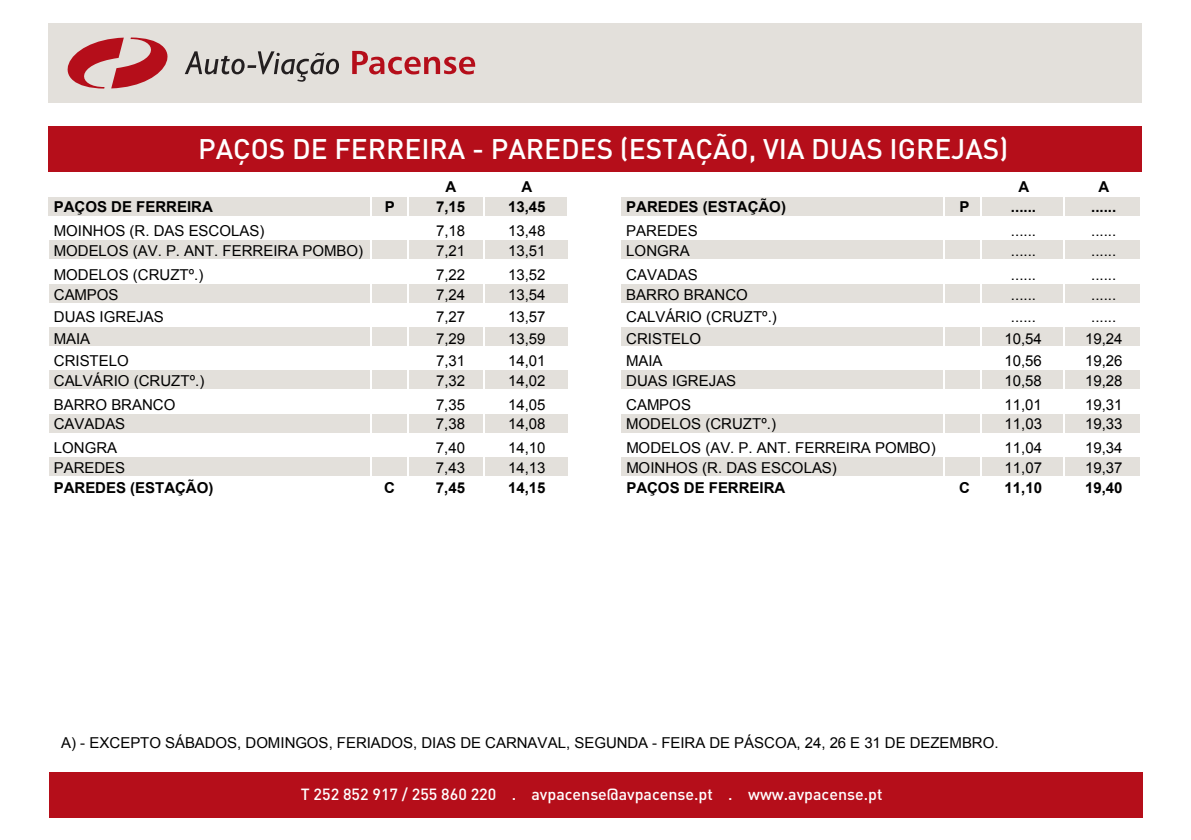
<style>
.page{position:relative;width:1191px;height:840px;background:#fff}
.page>*{position:absolute;margin:0;border:0;box-sizing:border-box;transform-origin:0 0}
.t1{font:500 28px "DIN";color:#fff}
.t2{font:500 16px "DIN";color:#fff}
.t3{font:15px "Arial";color:#000}
.t4{font:700 15px "Arial";color:#000}
</style>
<div class="page">
<div style="left:49px;top:771px;width:1093px;height:45px;background:#b50e1a"></div>
<div style="left:49px;top:23px;width:1093px;height:80px;background:#e3e0db"></div>
<div style="left:49px;top:126px;width:1093px;height:45px;background:#b50e1a"></div>
<svg style="left:352px;top:51px;width:123px;height:23px"></svg>
<svg style="left:48px;top:37px;width:291px;height:51px"></svg>
<div style="left:49px;top:197px;width:518px;height:19px;background:#e3e0db"></div>
<div style="left:49px;top:240px;width:518px;height:19px;background:#e3e0db"></div>
<div style="left:49px;top:283px;width:518px;height:19px;background:#e3e0db"></div>
<div style="left:49px;top:327px;width:518px;height:19px;background:#e3e0db"></div>
<div style="left:621px;top:197px;width:519px;height:19px;background:#e3e0db"></div>
<div style="left:621px;top:240px;width:519px;height:19px;background:#e3e0db"></div>
<div style="left:621px;top:283px;width:519px;height:19px;background:#e3e0db"></div>
<div style="left:621px;top:327px;width:519px;height:19px;background:#e3e0db"></div>
<div style="left:49px;top:370px;width:518px;height:19px;background:#e3e0db"></div>
<div style="left:621px;top:370px;width:519px;height:19px;background:#e3e0db"></div>
<div style="left:49px;top:413px;width:518px;height:19px;background:#e3e0db"></div>
<div style="left:621px;top:413px;width:519px;height:19px;background:#e3e0db"></div>
<div style="left:49px;top:457px;width:518px;height:19px;background:#e3e0db"></div>
<div style="left:621px;top:457px;width:519px;height:19px;background:#e3e0db"></div>
<hr style="left:371px;top:196px;width:1px;height:300px;background:#fff">
<hr style="left:407px;top:196px;width:2px;height:300px;background:#fff">
<hr style="left:484px;top:196px;width:1px;height:300px;background:#fff">
<hr style="left:979px;top:196px;width:2px;height:300px;background:#fff">
<hr style="left:1062px;top:196px;width:2px;height:300px;background:#fff">
<hr style="left:943px;top:196px;width:1px;height:300px;background:#fff">
<h1 class="t1" style="left:198px;top:131px;width:811px">PAÇOS DE FERREIRA - PAREDES (ESTAÇÃO, VIA DUAS IGREJAS)</h1>
<p class="t4" style="left:445px;top:177px;width:12px">A</p>
<p class="t4" style="left:521px;top:177px;width:12px">A</p>
<p class="t4" style="left:54px;top:197px;width:160px">PAÇOS DE FERREIRA</p>
<p class="t4" style="left:385px;top:197px;width:12px">P</p>
<p class="t4" style="left:436px;top:197px;width:31px">7,15</p>
<p class="t4" style="left:508px;top:197px;width:39px">13,45</p>
<p class="t3" style="left:54px;top:221px;width:212px">MOINHOS (R. DAS ESCOLAS)</p>
<p class="t3" style="left:436px;top:221px;width:31px">7,18</p>
<p class="t3" style="left:508px;top:221px;width:39px">13,48</p>
<p class="t3" style="left:54px;top:241px;width:311px">MODELOS (AV. P. ANT. FERREIRA POMBO)</p>
<p class="t3" style="left:436px;top:241px;width:31px">7,21</p>
<p class="t3" style="left:508px;top:241px;width:39px">13,51</p>
<p class="t3" style="left:54px;top:264px;width:151px">MODELOS (CRUZTº.)</p>
<p class="t3" style="left:436px;top:264px;width:31px">7,22</p>
<p class="t3" style="left:508px;top:264px;width:39px">13,52</p>
<p class="t3" style="left:54px;top:284px;width:66px">CAMPOS</p>
<p class="t3" style="left:436px;top:284px;width:31px">7,24</p>
<p class="t3" style="left:508px;top:284px;width:39px">13,54</p>
<p class="t3" style="left:54px;top:306px;width:111px">DUAS IGREJAS</p>
<p class="t3" style="left:436px;top:306px;width:31px">7,27</p>
<p class="t3" style="left:508px;top:306px;width:39px">13,57</p>
<p class="t3" style="left:54px;top:328px;width:38px">MAIA</p>
<p class="t3" style="left:436px;top:328px;width:31px">7,29</p>
<p class="t3" style="left:508px;top:328px;width:39px">13,59</p>
<p class="t3" style="left:54px;top:350px;width:76px">CRISTELO</p>
<p class="t3" style="left:436px;top:350px;width:31px">7,31</p>
<p class="t3" style="left:508px;top:350px;width:39px">14,01</p>
<p class="t3" style="left:54px;top:370px;width:152px">CALVÁRIO (CRUZTº.)</p>
<p class="t3" style="left:436px;top:370px;width:31px">7,32</p>
<p class="t3" style="left:508px;top:370px;width:39px">14,02</p>
<p class="t3" style="left:54px;top:394px;width:123px">BARRO BRANCO</p>
<p class="t3" style="left:436px;top:394px;width:31px">7,35</p>
<p class="t3" style="left:508px;top:394px;width:39px">14,05</p>
<p class="t3" style="left:54px;top:414px;width:73px">CAVADAS</p>
<p class="t3" style="left:436px;top:414px;width:31px">7,38</p>
<p class="t3" style="left:508px;top:414px;width:39px">14,08</p>
<p class="t3" style="left:54px;top:437px;width:65px">LONGRA</p>
<p class="t3" style="left:436px;top:437px;width:31px">7,40</p>
<p class="t3" style="left:508px;top:437px;width:39px">14,10</p>
<p class="t3" style="left:54px;top:457px;width:73px">PAREDES</p>
<p class="t3" style="left:436px;top:457px;width:31px">7,43</p>
<p class="t3" style="left:508px;top:457px;width:39px">14,13</p>
<p class="t4" style="left:54px;top:477px;width:161px">PAREDES (ESTAÇÃO)</p>
<p class="t4" style="left:384px;top:477px;width:12px">C</p>
<p class="t4" style="left:436px;top:477px;width:31px">7,45</p>
<p class="t4" style="left:508px;top:477px;width:39px">14,15</p>
<p class="t4" style="left:1018px;top:177px;width:12px">A</p>
<p class="t4" style="left:1098px;top:177px;width:12px">A</p>
<p class="t4" style="left:626px;top:197px;width:161px">PAREDES (ESTAÇÃO)</p>
<p class="t4" style="left:959px;top:197px;width:12px">P</p>
<p class="t4" style="left:1011px;top:197px;width:27px">......</p>
<p class="t4" style="left:1091px;top:197px;width:27px">......</p>
<p class="t3" style="left:626px;top:221px;width:73px">PAREDES</p>
<p class="t3" style="left:1011px;top:221px;width:27px">......</p>
<p class="t3" style="left:1091px;top:221px;width:27px">......</p>
<p class="t3" style="left:626px;top:241px;width:65px">LONGRA</p>
<p class="t3" style="left:1011px;top:241px;width:27px">......</p>
<p class="t3" style="left:1091px;top:241px;width:27px">......</p>
<p class="t3" style="left:626px;top:264px;width:73px">CAVADAS</p>
<p class="t3" style="left:1011px;top:264px;width:27px">......</p>
<p class="t3" style="left:1091px;top:264px;width:27px">......</p>
<p class="t3" style="left:626px;top:284px;width:123px">BARRO BRANCO</p>
<p class="t3" style="left:1011px;top:284px;width:27px">......</p>
<p class="t3" style="left:1091px;top:284px;width:27px">......</p>
<p class="t3" style="left:626px;top:306px;width:152px">CALVÁRIO (CRUZTº.)</p>
<p class="t3" style="left:1011px;top:306px;width:27px">......</p>
<p class="t3" style="left:1091px;top:306px;width:27px">......</p>
<p class="t3" style="left:626px;top:328px;width:76px">CRISTELO</p>
<p class="t3" style="left:1004px;top:328px;width:39px">10,54</p>
<p class="t3" style="left:1085px;top:328px;width:39px">19,24</p>
<p class="t3" style="left:626px;top:350px;width:38px">MAIA</p>
<p class="t3" style="left:1004px;top:350px;width:39px">10,56</p>
<p class="t3" style="left:1085px;top:350px;width:39px">19,26</p>
<p class="t3" style="left:626px;top:370px;width:111px">DUAS IGREJAS</p>
<p class="t3" style="left:1004px;top:370px;width:39px">10,58</p>
<p class="t3" style="left:1085px;top:370px;width:39px">19,28</p>
<p class="t3" style="left:626px;top:394px;width:66px">CAMPOS</p>
<p class="t3" style="left:1004px;top:394px;width:39px">11,01</p>
<p class="t3" style="left:1085px;top:394px;width:39px">19,31</p>
<p class="t3" style="left:626px;top:414px;width:151px">MODELOS (CRUZTº.)</p>
<p class="t3" style="left:1004px;top:414px;width:39px">11,03</p>
<p class="t3" style="left:1085px;top:414px;width:39px">19,33</p>
<p class="t3" style="left:626px;top:437px;width:311px">MODELOS (AV. P. ANT. FERREIRA POMBO)</p>
<p class="t3" style="left:1004px;top:437px;width:39px">11,04</p>
<p class="t3" style="left:1085px;top:437px;width:39px">19,34</p>
<p class="t3" style="left:626px;top:457px;width:212px">MOINHOS (R. DAS ESCOLAS)</p>
<p class="t3" style="left:1004px;top:457px;width:39px">11,07</p>
<p class="t3" style="left:1085px;top:457px;width:39px">19,37</p>
<p class="t4" style="left:626px;top:477px;width:160px">PAÇOS DE FERREIRA</p>
<p class="t4" style="left:959px;top:477px;width:12px">C</p>
<p class="t4" style="left:1004px;top:477px;width:39px">11,10</p>
<p class="t4" style="left:1085px;top:477px;width:39px">19,40</p>
<p class="t3" style="left:61px;top:732px;width:939px">A) - EXCEPTO SÁBADOS, DOMINGOS, FERIADOS, DIAS DE CARNAVAL, SEGUNDA - FEIRA DE PÁSCOA, 24, 26 E 31 DE DEZEMBRO.</p>
<p class="t2" style="left:301px;top:783px;width:583px">T 252 852 917 / 255 860 220 . avpacense@avpacense.pt . www.avpacense.pt</p>
</div>
